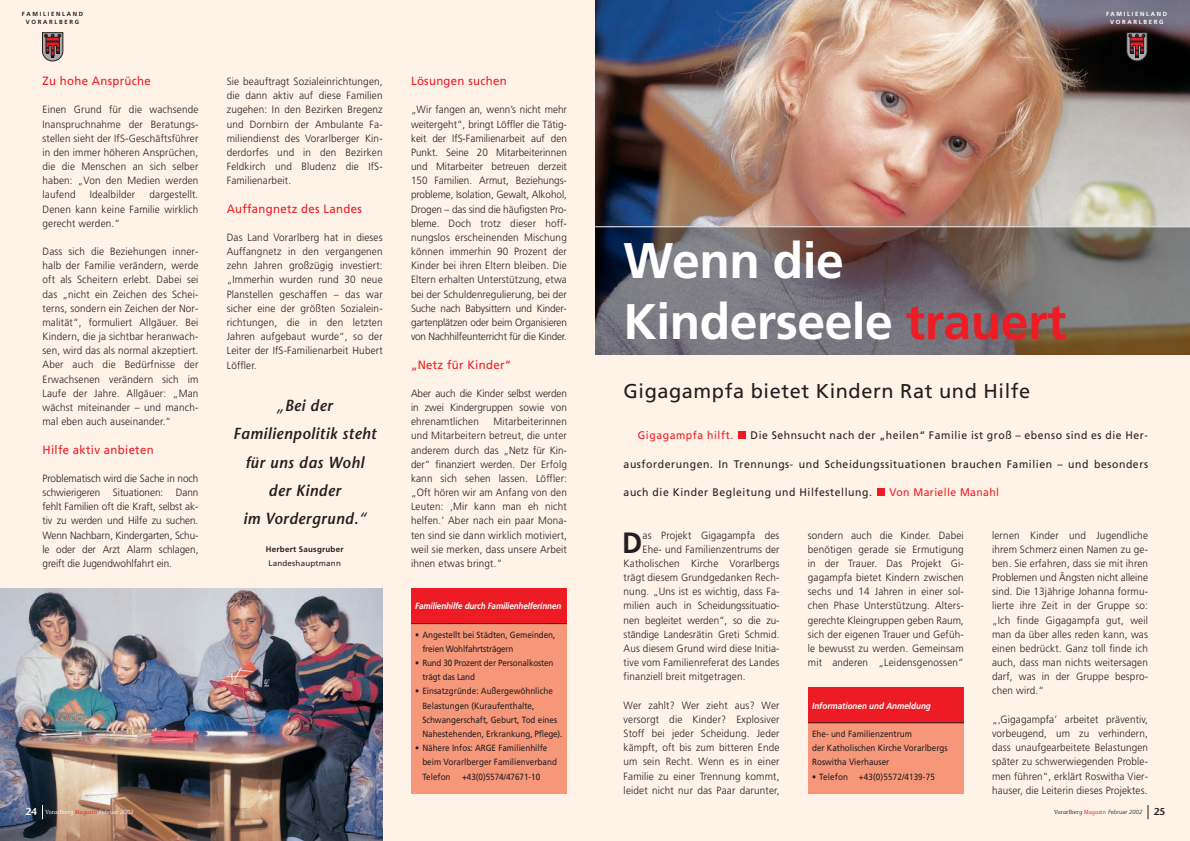
<style>
.page{position:relative;width:1190px;height:841px;background:#fff2e7}
.page>*{position:absolute;margin:0;border:0;box-sizing:border-box;transform-origin:0 0}
.t1{font:700 50px/61px "Frutiger";letter-spacing:-.01em;color:#fff}
.t2{font:700 29.3px "Frutiger";color:#231f20;scale:.95 1}
.t3{font:20px "Frutiger";letter-spacing:.03em;color:#231f20}
.t4{font:italic 600 16px/28.3px "Stone Sans";letter-spacing:.03em;color:#231f20;text-align:center;scale:.95 1}
.t5{font:12px "Frutiger";letter-spacing:.03em;color:#ed1c24;scale:.95 1}
.t6{font:11px "Frutiger";letter-spacing:.055em;color:#231f20;scale:.95 1}
.t7{font:11px "Frutiger";letter-spacing:.04em;color:#ed1c24;scale:.95 1}
.t8{font:300 10.5px/14.2px "Frutiger";letter-spacing:.015em;color:#231f20;text-align:justify;scale:.95 1}
.t9{font:300 10.5px "Frutiger";letter-spacing:-.005em;color:#231f20;scale:.95 1}
.t10{font:9px/14.2px "Frutiger";color:#231f20;scale:.9 1}
.t11{font:italic 700 9px "Frutiger";letter-spacing:-.015em;color:#fff;scale:.9 1}
.t12{font:700 8px "Frutiger";letter-spacing:.03em;color:#231f20}
.t13{font:8px "Frutiger";letter-spacing:.03em;color:#231f20}
.t14{font:italic 300 6px "Frutiger";color:#231f20}
.t15{font:italic 300 6px "Frutiger";color:#fff}
.t16{font:700 6px/7.2px "Frutiger";letter-spacing:.28em;color:#fff;text-align:center}
.t17{font:700 6px/7.2px "Frutiger";letter-spacing:.28em;color:#231f20;text-align:center}
.s1{font-family:"Stone Sans";font-weight:600;font-style:normal;font-size:10px}
.s2{font-family:"Vorarlberger";font-style:normal}
.s3{font-family:"Vorarlberger";font-style:normal;color:#ed1c24}
.s4{color:#ed1c24}
</style>
<div class="page">
<img style="left:0;top:588px;width:383px;height:253px">
<img style="left:595px;top:0;width:595px;height:227px">
<img style="left:595px;top:228px;width:595px;height:126px">
<svg style="left:1148px;top:805px;width:1px;height:14px"></svg>
<svg style="left:1126px;top:32px;width:22px;height:29px"></svg>
<svg style="left:42px;top:805px;width:1px;height:14px"></svg>
<svg style="left:42px;top:32px;width:21px;height:29px"></svg>
<hr style="left:595px;top:227px;width:595px;height:1px;background:#fff">
<div style="left:808px;top:687px;width:156px;height:36px;background:#ed1c24"></div>
<div style="left:808px;top:723px;width:156px;height:71px;background:#f7977a"></div>
<hr style="left:808px;top:723px;width:156px;height:1px;background:#231f20">
<div style="left:877px;top:488px;width:8px;height:8px;background:#ed1c24"></div>
<div style="left:738px;top:431px;width:8px;height:8px;background:#ed1c24"></div>
<div style="left:411px;top:588px;width:156px;height:36px;background:#ed1c24"></div>
<div style="left:411px;top:624px;width:156px;height:170px;background:#f7977a"></div>
<hr style="left:411px;top:623px;width:156px;height:1px;background:#231f20">
<p class="t17" style="left:22px;top:11px;width:63px">FAMILIENLAND<br>VORARLBERG</p>
<p class="t5" style="left:43px;top:76px;width:115px">Zu hohe Ansprüche</p>
<p class="t8" style="left:43px;top:103px;width:166px">Einen Grund für die wachsende Inanspruchnahme der Beratungs&shy;stellen sieht der IfS-Geschäftsführer in den immer höheren Ansprüchen, die die Menschen an sich selber haben: „Von den Medien werden laufend</p>
<p class="t8" style="left:43px;top:188px;width:166px;text-indent:107px">dargestellt.<br>Denen kann keine Familie wirklich gerecht werden.“</p>
<p class="t8" style="left:43px;top:245px;width:166px">Dass sich die Beziehungen inner&shy;halb der Familie verändern, werde oft als Scheitern erlebt. Dabei sei das „nicht ein Zeichen des Schei&shy;terns, sondern ein Zeichen der Nor&shy;malität“, formuliert Allgäuer. Bei Kindern, die ja sichtbar heranwach&shy;sen, wird das als normal akzeptiert.<br>Aber auch die Bedürfnisse der Erwachsenen verändern sich im Laufe der Jahre. Allgäuer: „Man wächst miteinander – und manch&shy;mal eben auch auseinander.“</p>
<p class="t5" style="left:43px;top:445px;width:119px">Hilfe aktiv anbieten</p>
<p class="t8" style="left:43px;top:472px;width:166px">Problematisch wird die Sache in noch schwierigeren Situationen: Dann fehlt Familien oft die Kraft, selbst ak&shy;tiv zu werden und Hilfe zu suchen.<br>Wenn Nachbarn, Kindergarten, Schu&shy;le oder der Arzt Alarm schlagen, greift die Jugendwohlfahrt ein.</p>
<p class="t8" style="left:90px;top:188px;width:49px">Idealbilder</p>
<p class="t15" style="left:25px;top:810px;width:110px"><span class="s1">24</span> <span class="s2">Vorarlberg</span> <span class="s3">Magazin</span> Februar 2002</p>
<p class="t16" style="left:1106px;top:11px;width:63px">FAMILIENLAND<br>VORARLBERG</p>
<p class="t5" style="left:411px;top:76px;width:102px">Lösungen suchen</p>
<p class="t8" style="left:411px;top:103px;width:166px">„Wir fangen an, wenn’s nicht mehr weitergeht“, bringt Löffler die Tätig&shy;keit der IfS-Familienarbeit auf den Punkt. Seine 20 Mitarbeiterinnen und Mitarbeiter betreuen derzeit 150 Familien. Armut, Beziehungs&shy;probleme, Isolation, Gewalt, Alkohol, Drogen – das sind die häufigsten Pro&shy;bleme. Doch trotz dieser hoff&shy;nungslos erscheinenden Mischung können immerhin 90 Prozent der Kinder bei ihren Eltern bleiben. Die Eltern erhalten Unterstützung, etwa bei der Schuldenregulierung, bei der Suche nach Babysittern und Kinder&shy;gartenplätzen oder beim Organisieren von Nachhilfeunterricht für die Kinder.</p>
<p class="t5" style="left:411px;top:360px;width:107px">„Netz für Kinder“</p>
<p class="t8" style="left:411px;top:387px;width:166px">Aber auch die Kinder selbst werden in zwei Kindergruppen sowie von ehrenamtlichen</p>
<p class="t8" style="left:227px;top:75px;width:166px">Sie beauftragt Sozialeinrichtungen, die dann aktiv auf diese Familien zugehen: In den Bezirken Bregenz und Dornbirn der Ambulante Fa&shy;miliendienst des Vorarlberger Kin&shy;derdorfes und in den Bezirken Feldkirch und Bludenz die IfS-Familienarbeit.</p>
<p class="t5" style="left:227px;top:204px;width:144px">Auffangnetz des Landes</p>
<p class="t8" style="left:227px;top:231px;width:166px">Das Land Vorarlberg hat in dieses Auffangnetz in den vergangenen zehn Jahren großzügig investiert: „Immerhin wurden rund 30 neue Planstellen geschaffen – das war sicher eine der größten Sozialein&shy;richtungen, die in den letzten Jahren aufgebaut wurde“, so der Leiter der IfS-Familienarbeit Hubert Löffler.</p>
<h1 class="t1" style="left:624px;top:234px;width:444px">Wenn die<br>Kinderseele <span class="s4">trauert</span></h1>
<h3 class="t3" style="left:624px;top:383px;width:408px">Gigagampfa bietet Kindern Rat und Hilfe</h3>
<h3 class="t4" style="left:233px;top:393px;width:152px">„Bei der<br>Familienpolitik steht für uns das Wohl der Kinder<br>im Vordergrund.“</h3>
<p class="t12" style="left:266px;top:546px;width:79px">Herbert Sausgruber</p>
<p class="t13" style="left:269px;top:560px;width:74px">Landeshauptmann</p>
<p class="t8" style="left:411px;top:415px;width:166px;text-indent:82px">Mitarbeiterinnen und Mitarbeitern betreut, die unter anderem durch das „Netz für Kin&shy;der“ finanziert werden. Der Erfolg kann sich sehen lassen. Löffler: „Oft hören wir am Anfang von den Leuten: ‚Mir kann man eh nicht helfen.’ Aber nach ein paar Mona&shy;ten sind sie dann wirklich motiviert, weil sie merken, dass unsere Arbeit ihnen etwas bringt.“</p>
<p class="t11" style="left:415px;top:603px;width:164px">Familienhilfe durch Familienhelferinnen</p>
<p class="t10" style="left:422px;top:628px;width:149px;text-indent:-7px">• Angestellt bei Städten, Gemeinden, freien Wohlfahrtsträgern</p>
<p class="t10" style="left:422px;top:657px;width:147px;text-indent:-7px">• Rund 30 Prozent der Personalkosten trägt das Land</p>
<p class="t10" style="left:422px;top:685px;width:157px;text-indent:-7px">• Einsatzgründe: Außergewöhnliche Belastungen (Kuraufenthalte, Schwangerschaft, Geburt, Tod eines Nahestehenden, Erkrankung, Pflege).</p>
<p class="t10" style="left:422px;top:742px;width:151px;text-indent:-7px">• Nähere Infos: ARGE Familienhilfe beim Vorarlberger Familienverband<br>Telefon</p>
<p class="t7" style="left:638px;top:431px;width:102px">Gigagampfa hilft.</p>
<p class="t6" style="left:751px;top:431px;width:420px">Die Sehnsucht nach der „heilen“ Familie ist groß – ebenso sind es die Her-</p>
<p class="t6" style="left:624px;top:459px;width:554px">ausforderungen. In Trennungs- und Scheidungssituationen brauchen Familien – und besonders</p>
<p class="t6" style="left:624px;top:488px;width:263px">auch die Kinder Begleitung und Hilfestellung.</p>
<p class="t7" style="left:890px;top:488px;width:117px">Von Marielle Manahl</p>
<h2 class="t2" style="left:622px;top:531px;width:23px">D</h2>
<p class="t8" style="left:643px;top:529px;width:146px">as Projekt Gigagampfa des</p>
<p class="t8" style="left:808px;top:529px;width:166px">sondern auch die Kinder. Dabei benötigen gerade sie Ermutigung in der Trauer. Das Projekt Gi&shy;gagampfa bietet Kindern zwischen sechs und 14 Jahren in einer sol&shy;chen Phase Unterstützung. Alters&shy;gerechte Kleingruppen geben Raum, sich der eigenen Trauer und Gefüh&shy;le bewusst zu werden. Gemeinsam mit anderen „Leidensgenossen“</p>
<p class="t8" style="left:992px;top:529px;width:166px">lernen Kinder und Jugendliche ihrem Schmerz einen Namen zu ge&shy;ben. Sie erfahren, dass sie mit ihren Problemen und Ängsten nicht alleine sind. Die 13jährige Johanna formu&shy;lierte ihre Zeit in der Gruppe so: „Ich finde Gigagampfa gut, weil man da über alles reden kann, was einen bedrückt. Ganz toll finde ich auch, dass man nichts weitersagen darf, was in der Gruppe bespro&shy;chen wird.“</p>
<p class="t8" style="left:992px;top:713px;width:166px">„‚Gigagampfa’ arbeitet präventiv, vorbeugend, um zu verhindern, dass unaufgearbeitete Belastungen später zu schwerwiegenden Proble&shy;men führen“, erklärt Roswitha Vier&shy;hauser, die Leiterin dieses Projektes.</p>
<p class="t8" style="left:643px;top:543px;width:146px">Ehe- und Familienzentrums der</p>
<p class="t8" style="left:624px;top:557px;width:166px">Katholischen Kirche Vorarlbergs</p>
<p class="t8" style="left:624px;top:571px;width:166px">trägt diesem Grundgedanken Rech-</p>
<p class="t8" style="left:624px;top:585px;width:166px">nung. „Uns ist es wichtig, dass Fa-</p>
<p class="t9" style="left:624px;top:602px;width:166px">milien auch in Scheidungssituatio-</p>
<p class="t9" style="left:624px;top:616px;width:166px">nen begleitet werden“, so die zu-</p>
<p class="t9" style="left:624px;top:630px;width:166px">ständige Landesrätin Greti Schmid.</p>
<p class="t8" style="left:624px;top:642px;width:166px">Aus diesem Grund wird diese Initia-</p>
<p class="t8" style="left:624px;top:656px;width:166px">tive vom Familienreferat des Landes</p>
<p class="t8" style="left:624px;top:670px;width:130px">finanziell breit mitgetragen.</p>
<p class="t8" style="left:624px;top:699px;width:166px">Wer zahlt? Wer zieht aus? Wer versorgt die Kinder? Explosiver Stoff bei jeder Scheidung. Jeder kämpft, oft bis zum bitteren Ende um sein Recht. Wenn es in einer Familie zu einer Trennung kommt, leidet nicht nur das Paar darunter,</p>
<p class="t11" style="left:812px;top:702px;width:133px">Informationen und Anmeldung</p>
<p class="t10" style="left:812px;top:727px;width:152px">Ehe- und Familienzentrum<br>der Katholischen Kirche Vorarlbergs<br>Roswitha Vierhauser</p>
<p class="t10" style="left:812px;top:770px;width:138px">• Telefon +43(0)5572/4139-75</p>
<p class="t10" style="left:462px;top:770px;width:88px">+43(0)5574/47671-10</p>
<p class="t14" style="left:1054px;top:810px;width:112px"><span class="s2">Vorarlberg</span> <span class="s3">Magazin</span> Februar 2002 <span class="s1">25</span></p>
</div>
